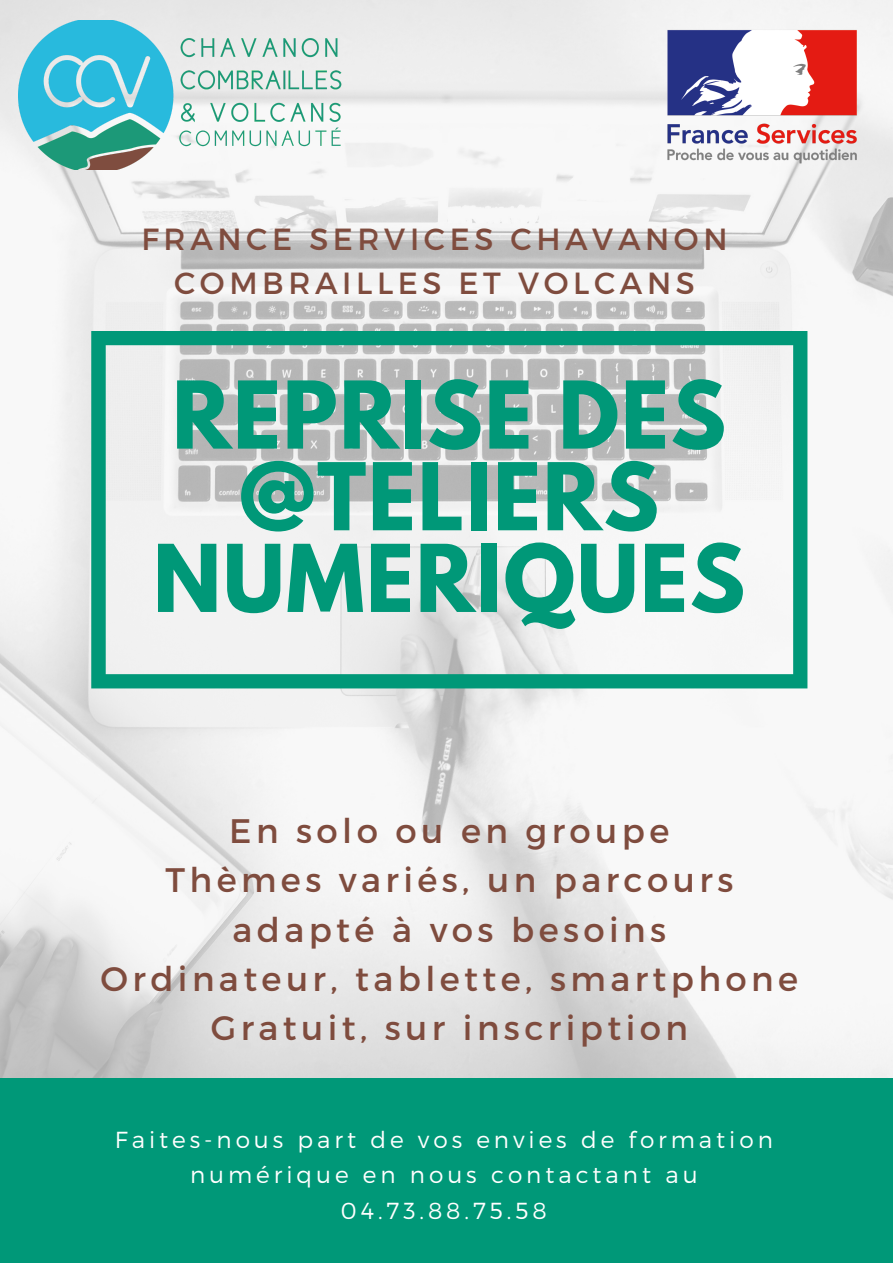
<style>
.page{position:relative;width:893px;height:1263px;background:#fff}
.page>*{position:absolute;margin:0;border:0;box-sizing:border-box;transform-origin:0 0}
.t1{font:700 82.65px/81.7px "League Spartan";letter-spacing:.02em;color:#009878;text-align:center}
.t2{font:33.97px/49.2px "Montserrat";letter-spacing:.13em;color:#7f4c3e;text-align:center}
.t3{font:30.6px/43.3px "Montserrat";letter-spacing:.15em;color:#7f4c3e;text-align:center}
.t4{font:300 23.17px/35.5px "Montserrat";letter-spacing:.17em;color:#fff;text-align:center}
</style>
<div class="page">
<img style="left:0;top:0;width:893px;height:1078px">
<svg style="left:91px;top:331px;width:716px;height:357px;fill:#eee"></svg>
<div style="left:0;top:1078px;width:893px;height:185px;background:#009878"></div>
<img style="left:19px;top:20px;width:331px;height:150px">
<img style="left:654px;top:20px;width:216px;height:150px">
<p class="t3" style="left:141px;top:216px;width:587px">FRANCE SERVICES CHAVANON<br>COMBRAILLES ET VOLCANS</p>
<h1 class="t1" style="left:153px;top:385px;width:593px">REPRISE DES @TELIERS<br>NUMERIQUES</h1>
<p class="t2" style="left:101px;top:805px;width:699px">En solo ou en groupe<br>Thèmes variés, un parcours adapté à vos besoins<br>Ordinateur, tablette, smartphone<br>Gratuit, sur inscription</p>
<p class="t4" style="left:115px;top:1121px;width:659px">Faites-nous part de vos envies de formation numérique en nous contactant au<br>04.73.88.75.58</p>
</div>
